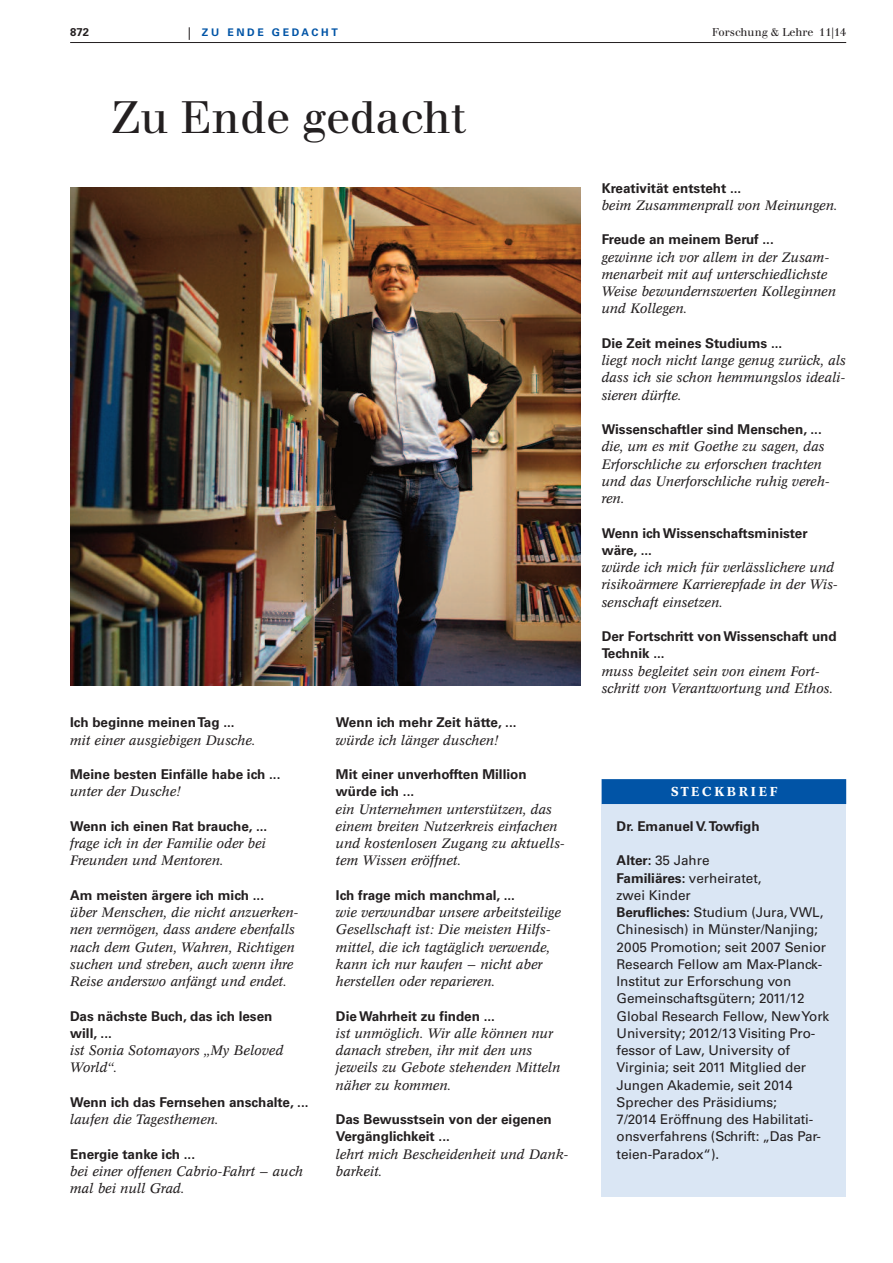
<style>
.page{position:relative;width:893px;height:1263px;background:#fff}
.page>*{position:absolute;margin:0;border:0;box-sizing:border-box;transform-origin:0 0}
.t1{font:45px "Walbaum";color:#231f20}
.t2{font:italic 13.5px/17.2px "Concorde BE";color:#231f20}
.t3{font:700 13.5px/17.2px "Univers LT";color:#231f20}
.t4{font:13.5px/17.2px "Univers LT";letter-spacing:-.005em;color:#231f20}
.t5{font:500 12.75px "Concorde BE";letter-spacing:.215em;color:#fff}
.t6{font:11.25px "Walbaum";color:#231f20}
.t7{font:700 11.25px "Univers LT";color:#231f20}
.t8{font:700 10.5px "Univers LT";letter-spacing:.25em;color:#0154a6}
.s1{font-weight:700}
</style>
<div class="page">
<hr style="left:70px;top:42px;width:776px;height:1px;background:#231f20">
<svg style="left:189px;top:27px;width:1px;height:13px"></svg>
<img style="left:71px;top:188px;width:509px;height:498px">
<div style="left:602px;top:779px;width:244px;height:418px;background:#dae6f4"></div>
<div style="left:602px;top:779px;width:244px;height:25px;background:#0154a6"></div>
<p class="t7" style="left:70px;top:28px;width:20px">872</p>
<p class="t8" style="left:202px;top:28px;width:137px">ZU ENDE GEDACHT</p>
<p class="t6" style="left:712px;top:28px;width:135px">Forschung &amp; Lehre 11|14</p>
<h1 class="t1" style="left:111px;top:101px;width:356px">Zu Ende gedacht</h1>
<p class="t3" style="left:70px;top:715px;width:166px">Ich beginne meinenTag ...</p>
<p class="t2" style="left:70px;top:733px;width:187px">mit einer ausgiebigen Dusche.</p>
<p class="t3" style="left:70px;top:767px;width:212px">Meine besten Einfälle habe ich ...</p>
<p class="t2" style="left:70px;top:784px;width:112px">unter der Dusche!</p>
<p class="t3" style="left:70px;top:819px;width:199px">Wenn ich einen Rat brauche, ...</p>
<p class="t2" style="left:70px;top:836px;width:197px">frage ich in der Familie oder bei<br>Freunden und Mentoren.</p>
<p class="t3" style="left:70px;top:888px;width:195px">Am meisten ärgere ich mich ...</p>
<p class="t2" style="left:70px;top:905px;width:230px">über Menschen, die nicht anzuerken&shy;nen vermögen, dass andere ebenfalls nach dem Guten, Wahren, Richtigen suchen und streben, auch wenn ihre Reise anderswo anfängt und endet.</p>
<p class="t3" style="left:70px;top:1008px;width:204px">Das nächste Buch, das ich lesen will, ...</p>
<p class="t2" style="left:70px;top:1043px;width:215px">ist Sonia Sotomayors „My Beloved<br>World“.</p>
<p class="t3" style="left:70px;top:1095px;width:240px">Wenn ich das Fernsehen anschalte, ...</p>
<p class="t2" style="left:70px;top:1112px;width:150px">laufen die Tagesthemen.</p>
<p class="t3" style="left:70px;top:1146px;width:126px">Energie tanke ich ...</p>
<p class="t2" style="left:70px;top:1164px;width:235px">bei einer offenen Cabrio-Fahrt — auch mal bei null Grad.</p>
<p class="t3" style="left:336px;top:715px;width:182px">Wenn ich mehr Zeit hätte, ...</p>
<p class="t2" style="left:336px;top:733px;width:164px">würde ich länger duschen!</p>
<p class="t3" style="left:336px;top:767px;width:192px">Mit einer unverhofften Million würde ich ...</p>
<p class="t2" style="left:336px;top:802px;width:231px">ein Unternehmen unterstützen, das einem breiten Nutzerkreis einfachen und kostenlosen Zugang zu aktuells&shy;tem Wissen eröffnet.</p>
<p class="t3" style="left:336px;top:888px;width:181px">Ich frage mich manchmal, ...</p>
<p class="t2" style="left:336px;top:905px;width:227px">wie verwundbar unsere arbeitsteilige Gesellschaft ist: Die meisten Hilfs&shy;mittel, die ich tagtäglich verwende, kann ich nur kaufen — nicht aber herstellen oder reparieren.</p>
<p class="t3" style="left:336px;top:1008px;width:161px">DieWahrheit zu finden ...</p>
<p class="t2" style="left:336px;top:1026px;width:226px">ist unmöglich. Wir alle können nur danach streben, ihr mit den uns jeweils zu Gebote stehenden Mitteln näher zu kommen.</p>
<p class="t3" style="left:336px;top:1112px;width:217px">Das Bewusstsein von der eigenen<br>Vergänglichkeit ...</p>
<p class="t2" style="left:336px;top:1147px;width:234px">lehrt mich Bescheidenheit und Dank&shy;barkeit.</p>
<p class="t3" style="left:602px;top:180px;width:141px">Kreativität entsteht ...</p>
<p class="t2" style="left:602px;top:198px;width:237px">beim Zusammenprall von Meinungen.</p>
<p class="t3" style="left:602px;top:232px;width:174px">Freude an meinem Beruf ...</p>
<p class="t2" style="left:602px;top:250px;width:236px">gewinne ich vor allem in der Zusam&shy;menarbeit mit auf unterschiedlichste<br>Weise bewundernswerten Kolleginnen und Kollegen.</p>
<p class="t3" style="left:602px;top:336px;width:182px">Die Zeit meines Studiums ...</p>
<p class="t2" style="left:602px;top:353px;width:246px;text-align:justify">liegt noch nicht lange genug zurück, als dass ich sie schon hemmungslos ideali&shy;sieren dürfte.</p>
<p class="t3" style="left:602px;top:422px;width:222px">Wissenschaftler sind Menschen, ...</p>
<p class="t2" style="left:602px;top:439px;width:230px">die, um es mit Goethe zu sagen, das<br>Erforschliche zu erforschen trachten und das Unerforschliche ruhig vereh&shy;ren.</p>
<p class="t3" style="left:602px;top:525px;width:207px">Wenn ichWissenschaftsminister wäre, ...</p>
<p class="t2" style="left:602px;top:560px;width:238px">würde ich mich für verlässlichere und risikoärmere Karrierepfade in der Wis&shy;senschaft einsetzen.</p>
<p class="t3" style="left:602px;top:629px;width:237px">Der Fortschritt vonWissenschaft und<br>Technik ...</p>
<p class="t2" style="left:602px;top:664px;width:233px">muss begleitet sein von einem Fort&shy;schritt von Verantwortung und Ethos.</p>
<p class="t5" style="left:671px;top:787px;width:108px">STECKBRIEF</p>
<p class="t3" style="left:617px;top:819px;width:145px">Dr. Emanuel V.Towfigh</p>
<p class="t4" style="left:617px;top:853px;width:214px"><span class="s1">Alter:</span> 35 Jahre<br><span class="s1">Familiäres:</span> verheiratet,<br>zwei Kinder<br><span class="s1">Berufliches:</span> Studium (Jura, VWL,<br>Chinesisch) in Münster/Nanjing;<br>2005 Promotion; seit 2007 Senior<br>Research Fellow am Max-Planck-<br>Institut zur Erforschung von<br>Gemeinschaftsgütern; 2011/12<br>Global Research Fellow, NewYork<br>University; 2012/13 Visiting Pro&shy;fessor of Law, University of<br>Virginia; seit 2011 Mitglied der<br>Jungen Akademie, seit 2014<br>Sprecher des Präsidiums;<br>7/2014 Eröffnung des Habilitati&shy;onsverfahrens (Schrift: „Das Par&shy;teien-Paradox“).</p>
</div>
